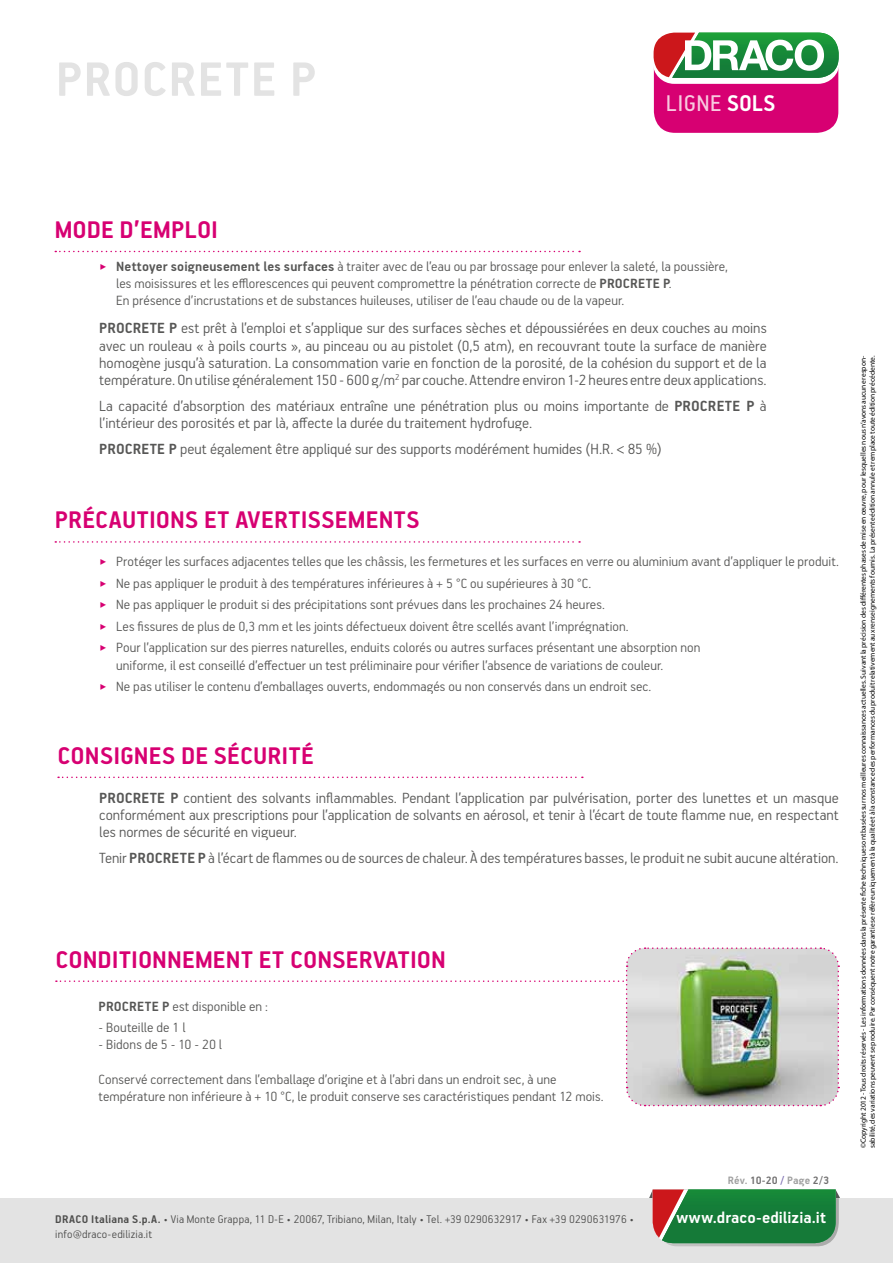
<style>
.page{position:relative;width:893px;height:1263px;background:#fff}
.page>*{position:absolute;margin:0;border:0;box-sizing:border-box;transform-origin:0 0}
.t1{font:700 54px "PF Handbook Pro";letter-spacing:.025em;color:#e3e3e3}
.t2{font:700 27px "PF Handbook Pro";letter-spacing:.01em;color:#d70072}
.t3{font:25.5px "PF Handbook Pro";letter-spacing:.02em;color:#f8c9df}
.t4{font:700 18px "PF Handbook Pro";letter-spacing:.005em;color:#fff}
.t5{font:300 16.5px/17.2px "PF Handbook Pro";letter-spacing:.005em;color:#575756;text-align:justify}
.t6{font:300 15px/21.5px "PF Handbook Pro";letter-spacing:.01em;color:#575756}
.t7{font:300 12.45px "PF Handbook Pro";letter-spacing:.015em;color:#575756}
.t8{font:700 12px "PF Handbook Pro";letter-spacing:.015em;color:#9f9f9f}
.t9{font:7.5px/9px "Myriad Pro";letter-spacing:-.005em;color:#000}
.s1{font-weight:700;color:#fff}
.s2{color:#d70072}
.s3{font-weight:700}
.s4{color:#706f6f}
.s5{color:#7c6eb0}
</style>
<div class="page">
<div style="left:0;top:1198px;width:893px;height:65px;background:#e3e3e3"></div>
<svg style="left:649px;top:1189px;width:191px;height:58px;background:#3e814b"></svg>
<svg style="left:654px;top:33px;width:185px;height:100px"></svg>
<svg style="left:55px;top:541px;width:525px;height:2px"></svg>
<svg style="left:55px;top:251px;width:525px;height:1px"></svg>
<svg style="left:58px;top:776px;width:525px;height:2px"></svg>
<svg style="left:56px;top:947px;width:784px;height:160px"></svg>
<h1 class="t1" style="left:56px;top:46px;width:262px">PROCRETE P</h1>
<h3 class="t3" style="left:666px;top:87px;width:111px">LIGNE <span class="s1">SOLS</span></h3>
<h2 class="t2" style="left:55px;top:213px;width:165px">MODE D’EMPLOI</h2>
<p class="t6" style="left:116px;top:257px;width:613px;line-height:17.2px;text-indent:-17px"><span class="s2">‣</span> <span class="s3">Nettoyer soigneusement les surfaces</span> à traiter avec de l’eau ou par brossage pour enlever la saleté, la poussière, les moisissures et les efflorescences qui peuvent compromettre la pénétration correcte de <span class="s3">PROCRETE P</span>.<br>En présence d’incrustations et de substances huileuses, utiliser de l’eau chaude ou de la vapeur.</p>
<p class="t5" style="left:99px;top:319px;width:669px"><span class="s3">PROCRETE P</span> est prêt à l’emploi et s’applique sur des surfaces sèches et dépoussiérées en deux couches au moins avec un rouleau « à poils courts », au pinceau ou au pistolet (0,5 atm), en recouvrant toute la surface de manière homogène jusqu’à saturation. La consommation varie en fonction de la porosité, de la cohésion du support et de la température. On utilise généralement 150 - 600 g/m<sup>2</sup> par couche. Attendre environ 1-2 heures entre deux applications.</p>
<p class="t5" style="left:99px;top:396px;width:669px">La capacité d’absorption des matériaux entraîne une pénétration plus ou moins importante de <span class="s3">PROCRETE P</span> à l’intérieur des porosités et par là, affecte la durée du traitement hydrofuge.</p>
<p class="t5" style="left:99px;top:439px;width:564px"><span class="s3">PROCRETE P</span> peut également être appliqué sur des supports modérément humides (H.R. &lt; 85 %)</p>
<h2 class="t2" style="left:55px;top:504px;width:366px">PRÉCAUTIONS ET AVERTISSEMENTS</h2>
<p class="t6" style="left:99px;top:550px;width:741px"><span class="s2">‣</span> Protéger les surfaces adjacentes telles que les châssis, les fermetures et les surfaces en verre ou aluminium avant d’appliquer le produit. <span class="s2">‣</span> Ne pas appliquer le produit à des températures inférieures à + 5 °C ou supérieures à 30 °C.<br><span class="s2">‣</span> Ne pas appliquer le produit si des précipitations sont prévues dans les prochaines 24 heures.<br><span class="s2">‣</span> Les fissures de plus de 0,3 mm et les joints défectueux doivent être scellés avant l’imprégnation.<br><span class="s2">‣</span> Pour l’application sur des pierres naturelles, enduits colorés ou autres surfaces présentant une absorption non</p>
<p class="t6" style="left:99px;top:654px;width:566px;text-indent:17px">uniforme, il est conseillé d’effectuer un test préliminaire pour vérifier l’absence de variations de couleur. <span class="s2">‣</span> Ne pas utiliser le contenu d’emballages ouverts, endommagés ou non conservés dans un endroit sec.</p>
<h2 class="t2" style="left:58px;top:739px;width:258px">CONSIGNES DE SÉCURITÉ</h2>
<p class="t5" style="left:99px;top:789px;width:741px"><span class="s3">PROCRETE P</span> contient des solvants inflammables. Pendant l’application par pulvérisation, porter des lunettes et un masque conformément aux prescriptions pour l’application de solvants en aérosol, et tenir à l’écart de toute flamme nue, en respectant les normes de sécurité en vigueur.</p>
<p class="t5" style="left:99px;top:849px;width:741px">Tenir <span class="s3">PROCRETE P</span> à l’écart de flammes ou de sources de chaleur. À des températures basses, le produit ne subit aucune altération.</p>
<h2 class="t2" style="left:55px;top:943px;width:392px">CONDITIONNEMENT ET CONSERVATION</h2>
<p class="t6" style="left:99px;top:995px;width:171px"><span class="s3">PROCRETE P</span> est disponible en :</p>
<p class="t6" style="left:99px;top:1016px;width:88px">- Bouteille de 1 l</p>
<p class="t6" style="left:99px;top:1033px;width:125px">- Bidons de 5 - 10 - 20 l</p>
<p class="t6" style="left:99px;top:1070px;width:507px;line-height:17.2px">Conservé correctement dans l’emballage d’origine et à l’abri dans un endroit sec, à une température non inférieure à + 10 °C, le produit conserve ses caractéristiques pendant 12 mois.</p>
<p class="t8" style="left:728px;top:1173px;width:103px">Rév. <span class="s4">10-20</span> <span class="s5">/</span> Page <span class="s4">2/3</span></p>
<p class="t7" style="left:55px;top:1212px;width:580px"><span class="s3">DRACO Italiana S.p.A.</span> • Via Monte Grappa, 11 D-E • 20067, Tribiano, Milan, Italy • Tel. +39 0290632917 • Fax +39 0290631976 •</p>
<p class="t4" style="left:676px;top:1206px;width:151px">www.draco-edilizia.it</p>
<p class="t7" style="left:55px;top:1227px;width:98px">info@draco-edilizia.it</p>
<p class="t9" style="left:858px;top:1148px;width:794px;rotate:-90deg">©Copyright 2012 - Tous droits réservés - Les informations données dans la présente fiche technique sont basées sur nos meilleures connaissances actuelles. Suivant la précision des différentes phases de mise en œuvre, pour lesquelles nous n’avons aucune respon&shy;sabilité, des variations peuvent se produire. Par conséquent notre garantie se réfère uniquement à la qualité et à la constance des performances du produit relativement aux renseignements fournis. La présente édition annule et remplace toute édition précédente.</p>
</div>
